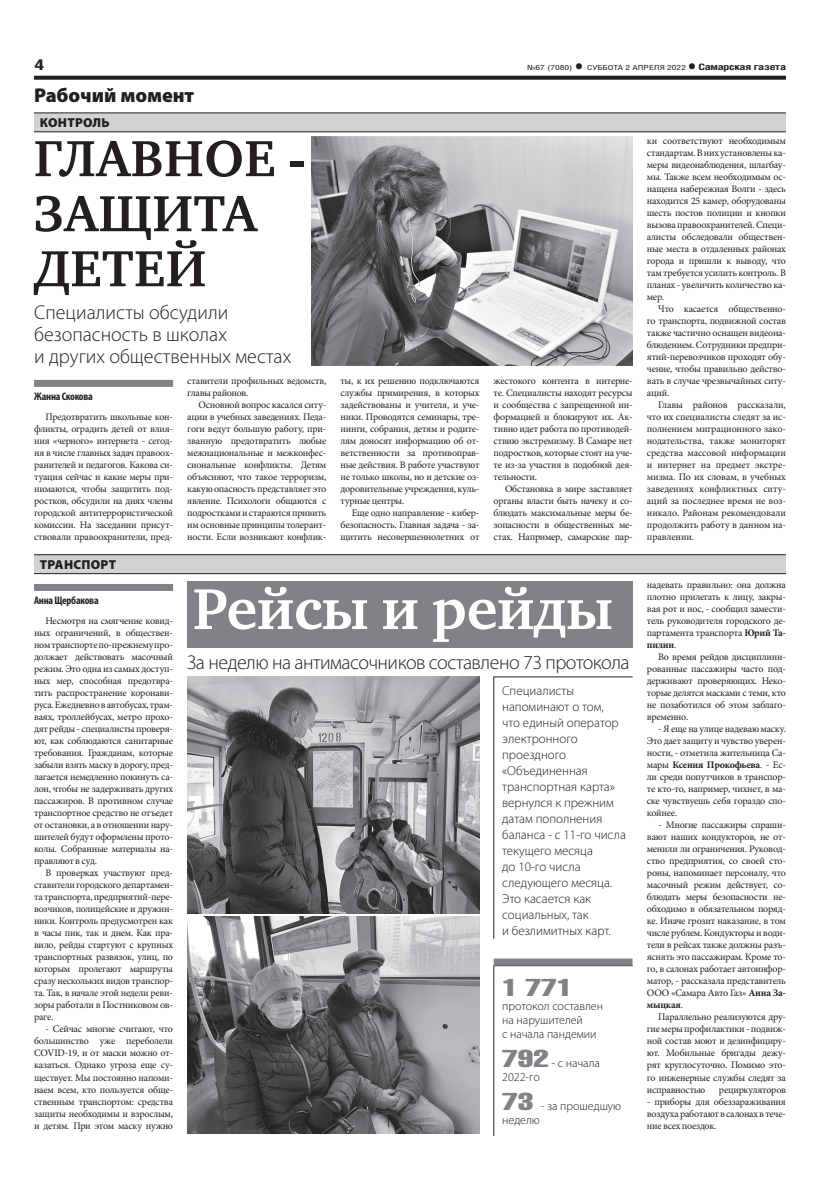
<style>
.page{position:relative;width:820px;height:1191px;background:#fff}
.page>*{position:absolute;margin:0;border:0;box-sizing:border-box;transform-origin:0 0}
.t1{font:700 59px "Charter C";letter-spacing:-.01em;color:#fff}
.t2{font:700 52px/55px "Charter C";letter-spacing:.01em;color:#231f20}
.t3{font:24px "Helios Compressed";color:#808285;scale:1.4 1}
.t4{font:300 20px/22px "Myriad Pro";letter-spacing:-.005em;color:#231f20}
.t5{font:300 20px "Myriad Pro";letter-spacing:-.025em;color:#231f20}
.t6{font:900 20px "Myriad Pro";letter-spacing:-.005em;color:#231f20}
.t7{font:700 15px "Helios Cond";color:#231f20;scale:1.4 1}
.t8{font:300 13px/16px "Myriad Pro";color:#231f20}
.t9{font:900 13px "Myriad Pro";letter-spacing:.02em;color:#231f20}
.t10{font:300 12px/14px "Myriad Pro";color:#231f20}
.t11{font:700 condensed 11px "Myriad Pro";letter-spacing:-.02em;color:#231f20}
.t12{font:10px/12px "Minion Pro";letter-spacing:-.025em;color:#231f20;text-align:justify}
.t13{font:700 9px "Helios Cond";letter-spacing:-.02em;color:#231f20;scale:1.4 1}
.t14{font:7px "Helios Cond";color:#231f20;scale:1.4 1}
.s1{font-weight:700;font-size:16px}
.s2{font-size:16px}
.s3{font-family:"Helios Compressed";font-weight:400;font-size:24px;color:#808285}
.s4{font-weight:700}
</style>
<div class="page">
<svg style="left:34px;top:76px;width:751px;height:4px;background:#322f2f"></svg>
<svg style="left:493px;top:676px;width:139px;height:263px"></svg>
<svg style="left:493px;top:965px;width:139px;height:171px"></svg>
<div style="left:34px;top:113px;width:751px;height:19px;background:#d1d2d4"></div>
<hr style="left:34px;top:113px;width:751px;height:1px;background:#231f20">
<hr style="left:34px;top:132px;width:751px;height:1px;background:#231f20">
<div style="left:34px;top:555px;width:751px;height:18px;background:#d1d2d4"></div>
<hr style="left:34px;top:554px;width:751px;height:1px;background:#231f20">
<hr style="left:34px;top:573px;width:751px;height:1px;background:#231f20">
<div style="left:187px;top:581px;width:445px;height:67px;background:#808285"></div>
<img style="left:311px;top:137px;width:321px;height:229px">
<div style="left:34px;top:584px;width:139px;height:7px;background:#808285"></div>
<div style="left:34px;top:380px;width:139px;height:7px;background:#808285"></div>
<img style="left:187px;top:677px;width:292px;height:237px">
<img style="left:187px;top:916px;width:292px;height:217px">
<div style="left:493px;top:958px;width:139px;height:7px;background:#808285"></div>
<h3 class="t7" style="left:34px;top:55px;width:9px">4</h3>
<p class="t14" style="left:527px;top:63px;width:115px">№67 (7080) <span class="s1">•</span> СУББОТА 2 АПРЕЛЯ 2022</p>
<p class="t13" style="left:687px;top:61px;width:72px"><span class="s2">•</span> Самарская газета</p>
<h3 class="t6" style="left:34px;top:84px;width:162px">Рабочий момент</h3>
<h3 class="t9" style="left:40px;top:116px;width:71px">КОНТРОЛЬ</h3>
<h2 class="t2" style="left:34px;top:132px;width:273px">ГЛАВНОЕ -<br>ЗАЩИТА<br>ДЕТЕЙ</h2>
<h3 class="t4" style="left:34px;top:301px;width:258px">Специалисты обсудили безопасность в школах<br>и других общественных местах</h3>
<p class="t11" style="left:34px;top:390px;width:60px">Жанна Скокова</p>
<p class="t12" style="left:34px;top:411px;width:140px;text-indent:11px">Предотвратить школьные кон&shy;фликты, оградить детей от влия&shy;ния «черного» интернета - сегод&shy;ня в числе главных задач правоох&shy;ранителей и педагогов. Какова си&shy;туация сейчас и какие меры при&shy;нимаются, чтобы защитить под&shy;ростков, обсудили на днях члены городской антитеррористической комиссии. На заседании присут&shy;ствовали правоохранители, пред-</p>
<h3 class="t9" style="left:40px;top:557px;width:78px">ТРАНСПОРТ</h3>
<p class="t12" style="left:187px;top:375px;width:140px">ставители профильных ведомств, главы районов.</p>
<p class="t12" style="left:187px;top:399px;width:140px;text-indent:11px">Основной вопрос касался ситу&shy;ации в учебных заведениях. Педа&shy;гоги ведут большую работу, при&shy;званную предотвратить любые межнациональные и межконфес&shy;сиональные конфликты. Детям объясняют, что такое терроризм, какую опасность представляет это явление. Психологи общаются с подростками и стараются привить им основные принципы толерант&shy;ности. Если возникают конфлик-</p>
<p class="t12" style="left:340px;top:375px;width:140px">ты, к их решению подключаются службы примирения, в которых задействованы и учителя, и уче&shy;ники. Проводятся семинары, тре&shy;нинги, собрания, детям и родите&shy;лям доносят информацию об от&shy;ветственности за противоправ&shy;ные действия. В работе участвуют не только школы, но и детские оз&shy;доровительные учреждения, куль&shy;турные центры.</p>
<p class="t12" style="left:340px;top:507px;width:140px;text-indent:11px">Еще одно направление - кибер&shy;безопасность. Главная задача - за&shy;щитить несовершеннолетних от</p>
<p class="t12" style="left:493px;top:375px;width:140px">жестокого контента в интерне&shy;те. Специалисты находят ресурсы и сообщества с запрещенной ин&shy;формацией и блокируют их. Ак&shy;тивно идет работа по противодей&shy;ствию экстремизму. В Самаре нет подростков, которые стоят на уче&shy;те из-за участия в подобной дея&shy;тельности.</p>
<p class="t12" style="left:493px;top:483px;width:140px;text-indent:11px">Обстановка в мире заставляет органы власти быть начеку и со&shy;блюдать максимальные меры бе&shy;зопасности в общественных ме&shy;стах. Например, самарские пар-</p>
<p class="t11" style="left:34px;top:594px;width:66px">Анна Щербакова</p>
<p class="t12" style="left:34px;top:615px;width:140px;text-indent:11px">Несмотря на смягчение ковид&shy;ных ограничений, в обществен&shy;ном транспорте по-прежнему про&shy;должает действовать масочный режим. Это одна из самых доступ&shy;ных мер, способная предотвра&shy;тить распространение коронави&shy;руса. Ежедневно в автобусах, трам&shy;ваях, троллейбусах, метро прохо&shy;дят рейды - специалисты проверя&shy;ют, как соблюдаются санитарные требования. Гражданам, которые забыли взять маску в дорогу, пред&shy;лагается немедленно покинуть са&shy;лон, чтобы не задерживать других пассажиров. В противном случае транспортное средство не отъедет от остановки, а в отношении нару&shy;шителей будут оформлены прото&shy;колы. Собранные материалы на&shy;правляют в суд.</p>
<p class="t12" style="left:34px;top:867px;width:140px;text-indent:11px">В проверках участвуют пред&shy;ставители городского департамен&shy;та транспорта, предприятий-пере&shy;возчиков, полицейские и дружин&shy;ники. Контроль предусмотрен как в часы пик, так и днем. Как пра&shy;вило, рейды стартуют с крупных транспортных развязок, улиц, по которым пролегают маршруты сразу нескольких видов транспор&shy;та. Так, в начале этой недели реви&shy;зоры работали в Постниковом ов&shy;раге.</p>
<p class="t12" style="left:34px;top:1023px;width:140px;text-indent:11px">- Сейчас многие считают, что большинство уже переболели COVID-19, и от маски можно от&shy;казаться. Однако угроза еще су&shy;ществует. Мы постоянно напоми&shy;наем всем, кто пользуется обще&shy;ственным транспортом: средства защиты необходимы и взрослым, и детям. При этом маску нужно</p>
<h1 class="t1" style="left:193px;top:577px;width:421px">Рейсы и рейды</h1>
<h3 class="t5" style="left:187px;top:650px;width:444px">За неделю на антимасочников составлено 73 протокола</h3>
<p class="t8" style="left:502px;top:682px;width:125px">Специалисты напоминают о том,<br>что единый оператор электронного проездного «Объединенная транспортная карта» вернулся к прежним датам пополнения баланса - с 11-го числа текущего месяца<br>до 10-го числа следующего месяца.<br>Это касается как социальных, так<br>и безлимитных карт.</p>
<h3 class="t3" style="left:502px;top:973px;width:52px">1 771</h3>
<p class="t10" style="left:502px;top:999px;width:102px">протокол составлен на нарушителей<br>с начала пандемии</p>
<p class="t10" style="left:502px;top:1056px;width:99px"><span class="s3">792</span> - с начала<br>2022-го</p>
<p class="t10" style="left:502px;top:1099px;width:120px"><span class="s3">73</span> - за прошедшую неделю</p>
<p class="t12" style="left:646px;top:135px;width:140px">ки соответствуют необходимым стандартам. В них установлены ка&shy;меры видеонаблюдения, шлагбау&shy;мы. Также всем необходимым ос&shy;нащена набережная Волги - здесь находится 25 камер, оборудованы шесть постов полиции и кнопки вызова правоохранителей. Специ&shy;алисты обследовали обществен&shy;ные места в отдаленных районах города и пришли к выводу, что там требуется усилить контроль. В планах - увеличить количество ка&shy;мер.</p>
<p class="t12" style="left:646px;top:303px;width:140px;text-indent:11px">Что касается общественно&shy;го транспорта, подвижной состав также частично оснащен видеона&shy;блюдением. Сотрудники предпри&shy;ятий-перевозчиков проходят обу&shy;чение, чтобы правильно действо&shy;вать в случае чрезвычайных ситу&shy;аций.</p>
<p class="t12" style="left:646px;top:399px;width:140px;text-indent:11px">Главы районов рассказали, что их специалисты следят за ис&shy;полнением миграционного зако&shy;нодательства, также мониторят средства массовой информации и интернет на предмет экстре&shy;мизма. По их словам, в учебных заведениях конфликтных ситу&shy;аций за последнее время не воз&shy;никало. Районам рекомендовали продолжить работу в данном на&shy;правлении.</p>
<p class="t12" style="left:646px;top:579px;width:140px">надевать правильно: она должна плотно прилегать к лицу, закры&shy;вая рот и нос, - сообщил замести&shy;тель руководителя городского де&shy;партамента транспорта <span class="s4">Юрий Та&shy;пилин</span>.</p>
<p class="t12" style="left:646px;top:651px;width:140px;text-indent:11px">Во время рейдов дисциплини&shy;рованные пассажиры часто под&shy;держивают проверяющих. Неко&shy;торые делятся масками с теми, кто не позаботился об этом заблаго&shy;временно.</p>
<p class="t12" style="left:646px;top:723px;width:140px;text-indent:11px">- Я еще на улице надеваю маску.<br>Это дает защиту и чувство уверен&shy;ности, - отметила жительница Са&shy;мары <span class="s4">Ксения Прокофьева</span>. - Ес&shy;ли среди попутчиков в транспор&shy;те кто-то, например, чихнет, в ма&shy;ске чувствуешь себя гораздо спо&shy;койнее.</p>
<p class="t12" style="left:646px;top:819px;width:140px;text-indent:11px">- Многие пассажиры спраши&shy;вают наших кондукторов, не от&shy;менили ли ограничения. Руковод&shy;ство предприятия, со своей сто&shy;роны, напоминает персоналу, что масочный режим действует, со&shy;блюдать меры безопасности не&shy;обходимо в обязательном поряд&shy;ке. Иначе грозит наказание, в том числе рублем. Кондукторы и води&shy;тели в рейсах также должны разъ&shy;яснять это пассажирам. Кроме то&shy;го, в салонах работает автоинфор&shy;матор, - рассказала представитель ООО «Самара Авто Газ» <span class="s4">Анна За&shy;мыцкая</span>.</p>
<p class="t12" style="left:646px;top:1011px;width:140px;text-indent:11px">Параллельно реализуются дру&shy;гие меры профилактики - подвиж&shy;ной состав моют и дезинфициру&shy;ют. Мобильные бригады дежу&shy;рят круглосуточно. Помимо это&shy;го инженерные службы следят за исправностью</p>
<p class="t12" style="left:718px;top:1083px;width:68px">рециркуляторов</p>
<p class="t12" style="left:646px;top:1095px;width:140px">- приборы для обеззараживания воздуха работают в салонах в тече&shy;ние всех поездок.</p>
</div>
